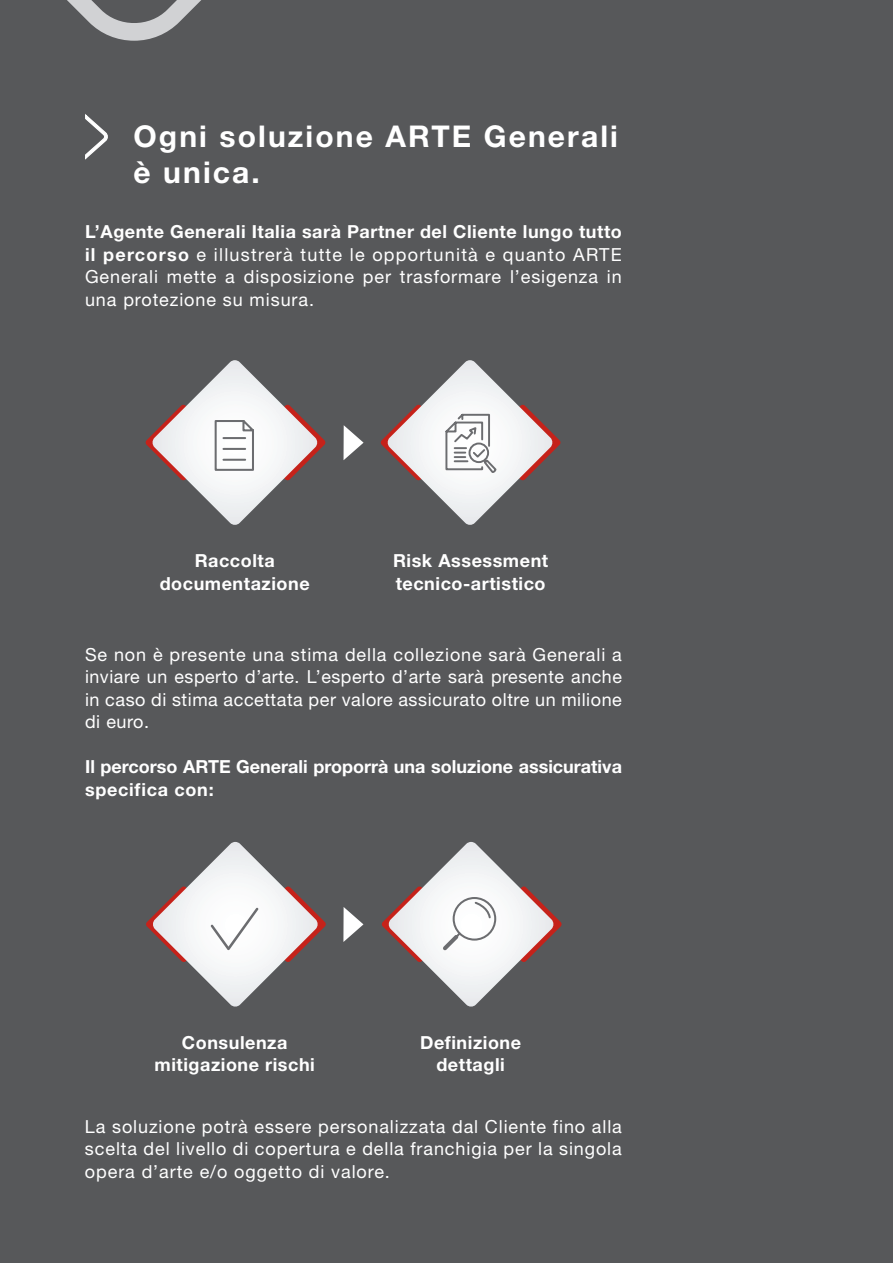
<style>
.page{position:relative;width:893px;height:1263px;background:#57585a}
.page>*{position:absolute;margin:0;border:0;box-sizing:border-box;transform-origin:0 0}
.t1{font:700 30px/36px "Helvetica Neue LT Std";letter-spacing:.07em;color:#fff}
.t2{font:18px/22.5px "Helvetica Neue LT Std";letter-spacing:.05em;color:#fff;text-align:justify}
.t3{font:700 18px/22.5px "Helvetica Neue LT Std";letter-spacing:.03em;color:#fff;text-align:center}
.t4{font:700 18px/22.5px "Helvetica Neue LT Std";color:#fff}
.s1{font-weight:700}
</style>
<div class="page">
<svg style="left:85px;top:114px;width:23px;height:46px"></svg>
<svg style="left:380px;top:360px;width:181px;height:165px"></svg>
<svg style="left:145px;top:360px;width:181px;height:165px"></svg>
<svg style="left:344px;top:425px;width:20px;height:35px"></svg>
<svg style="left:343px;top:907px;width:20px;height:35px"></svg>
<svg style="left:67px;top:0;width:134px;height:41px"></svg>
<svg style="left:382px;top:842px;width:180px;height:165px"></svg>
<svg style="left:146px;top:842px;width:180px;height:165px"></svg>
<h1 class="t1" style="left:134px;top:117px;width:486px">Ogni soluzione ARTE Generali è unica.</h1>
<p class="t2" style="left:85px;top:220px;width:538px"><span class="s1">L’Agente Generali Italia sarà Partner del Cliente lungo tutto il percorso</span> e illustrerà tutte le opportunità e quanto ARTE Generali mette a disposizione per trasformare l’esigenza in una protezione su misura.</p>
<p class="t3" style="left:160px;top:549px;width:151px">Raccolta documentazione</p>
<p class="t3" style="left:393px;top:549px;width:157px;text-align:left">Risk Assessment tecnico-artistico</p>
<p class="t2" style="left:85px;top:643px;width:538px">Se non è presente una stima della collezione sarà Generali a inviare un esperto d’arte. L’esperto d’arte sarà presente anche in caso di stima accettata per valore assicurato oltre un milione di euro.</p>
<p class="t4" style="left:85px;top:755px;width:538px">Il percorso ARTE Generali proporrà una soluzione assicurativa specifica con:</p>
<p class="t3" style="left:155px;top:1031px;width:162px">Consulenza mitigazione rischi</p>
<p class="t3" style="left:420px;top:1031px;width:103px">Definizione dettagli</p>
<p class="t2" style="left:85px;top:1115px;width:538px">La soluzione potrà essere personalizzata dal Cliente fino alla scelta del livello di copertura e della franchigia per la singola opera d’arte e/o oggetto di valore.</p>
</div>
